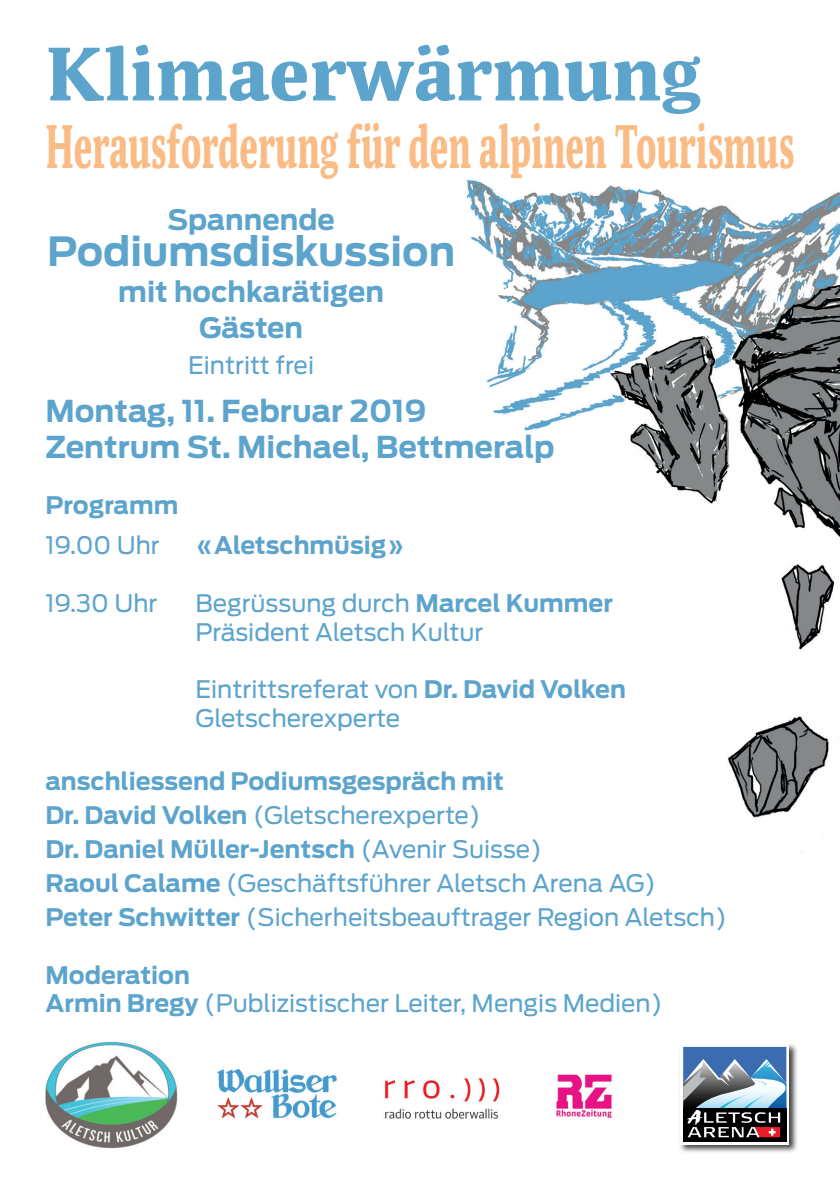
<style>
.page{position:relative;width:840px;height:1191px;background:#fff}
.page>*{position:absolute;margin:0;border:0;box-sizing:border-box;transform-origin:0 0}
.t1{font:800 69.6px "Parable";color:#5da4cd}
.t2{font:800 56.6px "Parable";color:#fbbb85;scale:.57 1}
.t3{font:700 40px "Antenna";color:#5da4cd}
.t4{font:700 30px/36px "Antenna";color:#5da4cd}
.t5{font:700 28px/36px "Antenna";color:#5da4cd;text-align:center}
.t6{font:24px/34px "Antenna";color:#5da4cd}
.t7{font:700 24px "Antenna";color:#5da4cd}
.s1{font-weight:700}
</style>
<div class="page">
<img style="left:45px;top:1042px;width:567px;height:107px">
<img style="left:466px;top:179px;width:373px;height:674px">
<img style="left:680px;top:1044px;width:117px;height:108px">
<svg style="left:680px;top:1044px;width:108px;height:100px"></svg>
<div style="left:682px;top:1047px;width:103px;height:61px;background:#3b6cb1"></div>
<div style="left:682px;top:1108px;width:103px;height:33px;background:linear-gradient(to right,#000001,#000001)"></div>
<svg style="left:682px;top:1059px;width:113px;height:78px"></svg>
<h1 class="t1" style="left:45px;top:27px;width:657px">Klimaerwärmung</h1>
<h2 class="t2" style="left:45px;top:109px;width:1314px">Herausforderung für den alpinen Tourismus</h2>
<p class="t5" style="left:167px;top:202px;width:169px">Spannende</p>
<h3 class="t3" style="left:47px;top:228px;width:409px">Podiumsdiskussion</h3>
<p class="t5" style="left:118px;top:274px;width:267px">mit hochkarätigen<br>Gästen</p>
<p class="t6" style="left:188px;top:349px;width:127px">Eintritt frei</p>
<p class="t4" style="left:45px;top:393px;width:510px">Montag, 11. Februar 2019<br>Zentrum St. Michael, Bettmeralp</p>
<p class="t7" style="left:45px;top:491px;width:134px">Programm</p>
<p class="t6" style="left:45px;top:528px;width:116px">19.00 Uhr</p>
<p class="t7" style="left:195px;top:531px;width:211px">«Aletschmüsig»</p>
<p class="t6" style="left:45px;top:586px;width:113px">19.30 Uhr</p>
<p class="t6" style="left:195px;top:589px;width:419px;line-height:28.8px">Begrüssung durch <span class="s1">Marcel Kummer<br></span>Präsident Aletsch Kultur</p>
<p class="t6" style="left:195px;top:675px;width:432px;line-height:28.8px">Eintrittsreferat von <span class="s1">Dr. David Volken<br></span>Gletscherexperte</p>
<p class="t6" style="left:45px;top:764px;width:682px"><span class="s1">anschliessend Podiumsgespräch mit<br>Dr. David Volken</span> (Gletscherexperte)<br><span class="s1">Dr. Daniel Müller-Jentsch</span> (Avenir Suisse)<br><span class="s1">Raoul Calame</span> (Geschäftsführer Aletsch Arena AG)<br><span class="s1">Peter Schwitter</span> (Sicherheitsbeauftrager Region Aletsch)</p>
<p class="t6" style="left:45px;top:960px;width:618px;line-height:28.8px"><span class="s1">Moderation<br>Armin Bregy</span> (Publizistischer Leiter, Mengis Medien)</p>
</div>
